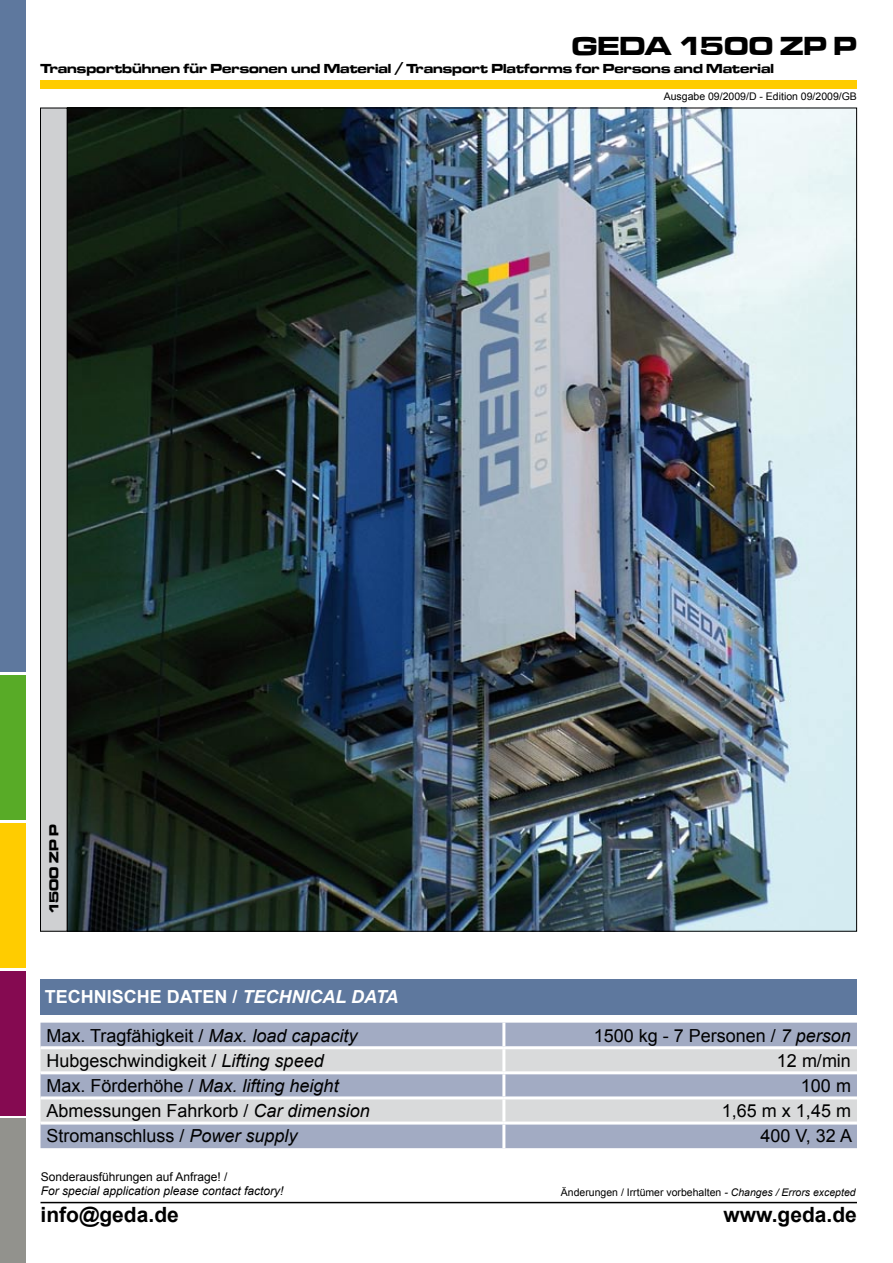
<style>
.page{position:relative;width:893px;height:1263px;background:#fff}
.page>*{position:absolute;margin:0;border:0;box-sizing:border-box;transform-origin:0 0}
.t1{font:700 27px "Micro";color:#000}
.t2{font:700 21px "Arial";color:#000}
.t3{font:18px "Arial";color:#000}
.t4{font:italic 18px "Arial";color:#000}
.t5{font:700 18px "Arial";color:#fff}
.t6{font:700 13.5px "Micro";color:#000}
.t7{font:italic 12px "Arial";color:#000}
.t8{font:12px "Arial";color:#000}
.t9{font:10.5px "Arial";color:#000}
.s1{font-style:italic}
.s2{font-style:normal}
</style>
<div class="page">
<hr style="left:40px;top:1202px;width:817px;height:1px;background:#000">
<div style="left:40px;top:81px;width:817px;height:8px;background:#fc0"></div>
<div style="left:40px;top:1023px;width:817px;height:125px;background:#a2abc3"></div>
<svg style="left:40px;top:1049px;width:817px;height:72px;background:#c7cbd3"></svg>
<hr style="left:502px;top:1023px;width:3px;height:23px;background:#fff">
<hr style="left:40px;top:1046px;width:464px;height:3px;background:#fff">
<hr style="left:504px;top:1046px;width:353px;height:3px;background:#fff">
<hr style="left:502px;top:1049px;width:3px;height:22px;background:#fff">
<hr style="left:40px;top:1071px;width:464px;height:3px;background:#fff">
<hr style="left:504px;top:1071px;width:353px;height:3px;background:#fff">
<hr style="left:502px;top:1074px;width:3px;height:22px;background:#fff">
<hr style="left:40px;top:1096px;width:464px;height:3px;background:#fff">
<hr style="left:504px;top:1096px;width:353px;height:3px;background:#fff">
<hr style="left:502px;top:1099px;width:3px;height:22px;background:#fff">
<hr style="left:40px;top:1121px;width:464px;height:3px;background:#fff">
<hr style="left:504px;top:1121px;width:353px;height:3px;background:#fff">
<hr style="left:502px;top:1124px;width:3px;height:24px;background:#fff">
<div style="left:40px;top:979px;width:817px;height:35px;background:#5e789e"></div>
<img style="left:69px;top:110px;width:786px;height:820px">
<div style="left:0;top:1118px;width:26px;height:145px;background:#92928d"></div>
<div style="left:0;top:971px;width:26px;height:144px;background:#850a51"></div>
<div style="left:0;top:823px;width:26px;height:144px;background:#fc0"></div>
<div style="left:0;top:675px;width:26px;height:145px;background:#58ab27"></div>
<div style="left:0;top:0;width:26px;height:672px;background:#5e789e"></div>
<div style="left:40px;top:108px;width:27px;height:823px;background:#cfd0d2"></div>
<div style="left:40px;top:108px;width:28px;height:823px;border:1px solid #000"></div>
<h1 class="t1" style="left:572px;top:27px;width:286px">GEDA 1500 ZP P</h1>
<p class="t6" style="left:40px;top:59px;width:735px">Transportbühnen für Personen und Material / Transport Platforms for Persons and Material</p>
<p class="t9" style="left:664px;top:89px;width:195px">Ausgabe 09/2009/D - Edition 09/2009/GB</p>
<p class="t6" style="left:45px;top:914px;width:91px;rotate:-90deg">1500 ZP P</p>
<p class="t5" style="left:45px;top:985px;width:355px">TECHNISCHE DATEN / <span class="s1">TECHNICAL DATA</span></p>
<p class="t3" style="left:46px;top:1024px;width:313px">Max. Tragfähigkeit / <span class="s1">Max. load capacity</span></p>
<p class="t3" style="left:594px;top:1024px;width:259px">1500 kg - 7 Personen / <span class="s1">7 person</span></p>
<p class="t3" style="left:46px;top:1049px;width:279px">Hubgeschwindigkeit / <span class="s1">Lifting speed</span></p>
<p class="t3" style="left:777px;top:1049px;width:76px">12 m/min</p>
<p class="t4" style="left:47px;top:1074px;width:294px"><span class="s2">Max. Förderhöhe /</span> Max. lifting height</p>
<p class="t3" style="left:801px;top:1074px;width:52px">100 m</p>
<p class="t3" style="left:47px;top:1099px;width:325px">Abmessungen Fahrkorb / <span class="s1">Car dimension</span></p>
<p class="t3" style="left:722px;top:1099px;width:131px">1,65 m x 1,45 m</p>
<p class="t3" style="left:47px;top:1124px;width:253px">Stromanschluss / <span class="s1">Power supply</span></p>
<p class="t3" style="left:761px;top:1124px;width:93px">400 V, 32 A</p>
<p class="t8" style="left:41px;top:1168px;width:188px">Sonderausführungen auf Anfrage! /</p>
<p class="t7" style="left:41px;top:1183px;width:244px">For special application please contact factory!</p>
<p class="t9" style="left:561px;top:1185px;width:296px">Änderungen / Irrtümer vorbehalten <span class="s1">- Changes / Errors excepted</span></p>
<p class="t2" style="left:40px;top:1201px;width:140px">info@geda.de</p>
<p class="t2" style="left:724px;top:1201px;width:135px">www.geda.de</p>
</div>
